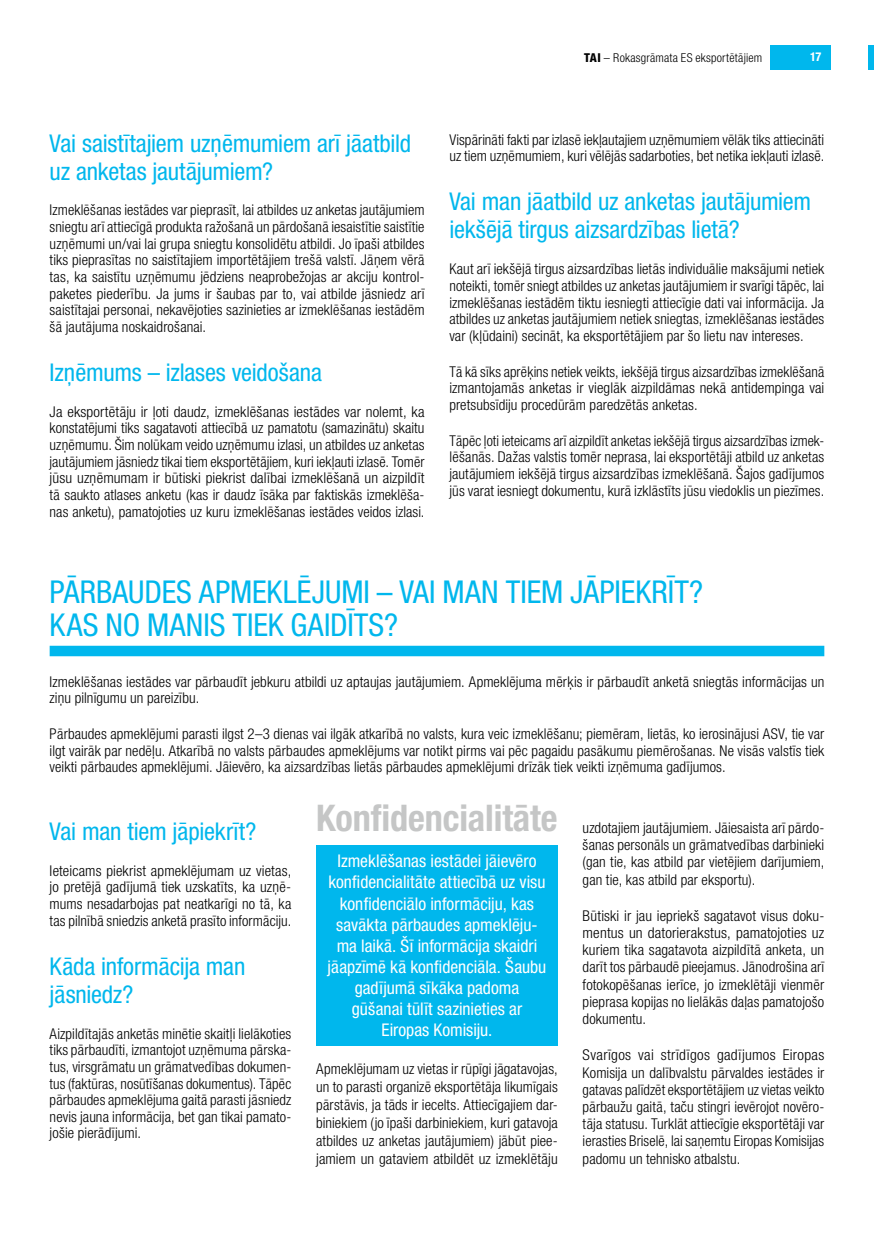
<style>
.page{position:relative;width:874px;height:1241px;background:#fff}
.page>*{position:absolute;margin:0;border:0;box-sizing:border-box;transform-origin:0 0}
.t1{font:700 condensed 36.75px "Helvetica Neue LT Pro";letter-spacing:-.005em;color:#c5c6c6}
.t2{font:condensed 31.5px "Helvetica Neue LT Pro";letter-spacing:.065em;color:#00b7ed}
.t3{font:condensed 24.5px/28px "Helvetica Neue LT Pro";letter-spacing:-.005em;color:#00b7ed}
.t4{font:condensed 17.5px/21px "Helvetica Neue LT Pro";color:#fff;text-align:center}
.t5{font:300 condensed 14.88px/16.6px "Helvetica Neue LT Pro";letter-spacing:.005em;color:#000;text-align:justify}
.t6{font:300 condensed 12.25px "Helvetica Neue LT Pro";letter-spacing:.02em;color:#000}
.t7{font:700 condensed 12.25px "Helvetica Neue LT Pro";color:#fff}
.s1{font-weight:800}
</style>
<div class="page">
<div style="left:770px;top:45px;width:61px;height:24px;background:#00b7ed"></div>
<div style="left:867px;top:45px;width:6px;height:24px;background:#00b7ed"></div>
<div style="left:50px;top:645px;width:773px;height:11px;background:#00b7ed"></div>
<div style="left:316px;top:844px;width:241px;height:201px;background:#00b7ed"></div>
<p class="t6" style="left:584px;top:51px;width:179px"><span class="s1">TAI</span> – Rokasgrāmata ES eksportētājiem</p>
<p class="t7" style="left:809px;top:50px;width:13px">17</p>
<h3 class="t3" style="left:50px;top:129px;width:363px">Vai saistītajiem uzņēmumiem arī jāatbild uz anketas jautājumiem?</h3>
<p class="t5" style="left:50px;top:202px;width:376px">Izmeklēšanas iestādes var pieprasīt, lai atbildes uz anketas jautājumiem sniegtu arī attiecīgā produkta ražošanā un pārdošanā iesaistītie saistītie uzņēmumi un/vai lai grupa sniegtu konsolidētu atbildi. Jo īpaši atbildes tiks pieprasītas no saistītajiem importētājiem trešā valstī. Jāņem vērā tas, ka saistītu uzņēmumu jēdziens neaprobežojas ar akciju kontrol&shy;paketes piederību. Ja jums ir šaubas par to, vai atbilde jāsniedz arī saistītajai personai, nekavējoties sazinieties ar izmeklēšanas iestādēm šā jautājuma noskaidrošanai.</p>
<h3 class="t3" style="left:50px;top:358px;width:274px">Izņēmums – izlases veidošana</h3>
<p class="t5" style="left:50px;top:403px;width:376px">Ja eksportētāju ir ļoti daudz, izmeklēšanas iestādes var nolemt, ka konstatējumi tiks sagatavoti attiecībā uz pamatotu (samazinātu) skaitu uzņēmumu. Šim nolūkam veido uzņēmumu izlasi, un atbildes uz anketas jautājumiem jāsniedz tikai tiem eksportētājiem, kuri iekļauti izlasē. Tomēr jūsu uzņēmumam ir būtiski piekrist dalībai izmeklēšanā un aizpildīt tā saukto atlases anketu (kas ir daudz īsāka par faktiskās izmeklēša&shy;nas anketu), pamatojoties uz kuru izmeklēšanas iestādes veidos izlasi.</p>
<p class="t5" style="left:449px;top:131px;width:376px">Vispārināti fakti par izlasē iekļautajiem uzņēmumiem vēlāk tiks attiecināti uz tiem uzņēmumiem, kuri vēlējās sadarboties, bet netika iekļauti izlasē.</p>
<h3 class="t3" style="left:449px;top:187px;width:363px">Vai man jāatbild uz anketas jautājumiem iekšējā tirgus aizsardzības lietā?</h3>
<p class="t5" style="left:449px;top:260px;width:376px">Kaut arī iekšējā tirgus aizsardzības lietās individuālie maksājumi netiek noteikti, tomēr sniegt atbildes uz anketas jautājumiem ir svarīgi tāpēc, lai izmeklēšanas iestādēm tiktu iesniegti attiecīgie dati vai informācija. Ja atbildes uz anketas jautājumiem netiek sniegtas, izmeklēšanas iestādes var (kļūdaini) secināt, ka eksportētājiem par šo lietu nav intereses.</p>
<p class="t5" style="left:449px;top:363px;width:376px">Tā kā sīks aprēķins netiek veikts, iekšējā tirgus aizsardzības izmeklēšanā izmantojamās anketas ir vieglāk aizpildāmas nekā antidempinga vai pretsubsīdiju procedūrām paredzētās anketas.</p>
<p class="t5" style="left:449px;top:432px;width:376px">Tāpēc ļoti ieteicams arī aizpildīt anketas iekšējā tirgus aizsardzības izmek&shy;lēšanās. Dažas valstis tomēr neprasa, lai eksportētāji atbild uz anketas jautājumiem iekšējā tirgus aizsardzības izmeklēšanā. Šajos gadījumos jūs varat iesniegt dokumentu, kurā izklāstīts jūsu viedoklis un piezīmes.</p>
<h2 class="t2" style="left:50px;top:573px;width:95px">Pār baudes</h2>
<h2 class="t2" style="left:199px;top:573px;width:34px">apmek</h2>
<h2 class="t2" style="left:282px;top:573px;width:44px">lējumi</h2>
<h2 class="t2" style="left:376px;top:573px;width:144px">– vai man tiem</h2>
<h2 class="t2" style="left:570px;top:573px;width:43px">jāpiekrīt</h2>
<h2 class="t2" style="left:688px;top:573px;width:15px">?</h2>
<h2 class="t2" style="left:50px;top:606px;width:197px">Kas no manis tiek</h2>
<h2 class="t2" style="left:290px;top:606px;width:47px">gaidīts</h2>
<h2 class="t2" style="left:384px;top:606px;width:15px">?</h2>
<p class="t5" style="left:50px;top:672px;width:775px">Izmeklēšanas iestādes var pārbaudīt jebkuru atbildi uz aptaujas jautājumiem. Apmeklējuma mērķis ir pārbaudīt anketā sniegtās informācijas un ziņu pilnīgumu un pareizību.</p>
<p class="t5" style="left:50px;top:725px;width:775px">Pārbaudes apmeklējumi parasti ilgst 2–3 dienas vai ilgāk atkarībā no valsts, kura veic izmeklēšanu; piemēram, lietās, ko ierosinājusi ASV, tie var ilgt vairāk par nedēļu. Atkarībā no valsts pārbaudes apmeklējums var notikt pirms vai pēc pagaidu pasākumu piemērošanas. Ne visās valstīs tiek veikti pārbaudes apmeklējumi. Jāievēro, ka aizsardzības lietās pārbaudes apmeklējumi drīzāk tiek veikti izņēmuma gadījumos.</p>
<h3 class="t3" style="left:50px;top:816px;width:208px">Vai man tiem jāpiekrīt?</h3>
<p class="t5" style="left:50px;top:861px;width:243px">Ieteicams piekrist apmeklējumam uz vietas, jo pretējā gadījumā tiek uzskatīts, ka uzņē&shy;mums nesadarbojas pat neatkarīgi no tā, ka tas pilnībā sniedzis anketā prasīto informāciju.</p>
<h3 class="t3" style="left:50px;top:951px;width:197px">Kāda informācija man jāsniedz?</h3>
<p class="t5" style="left:50px;top:1024px;width:243px">Aizpildītajās anketās minētie skaitļi lielākoties tiks pārbaudīti, izmantojot uzņēmuma pārska&shy;tus, virsgrāmatu un grāmatvedības dokumen&shy;tus (faktūras, nosūtīšanas dokumentus). Tāpēc pārbaudes apmeklējuma gaitā parasti jāsniedz nevis jauna informācija, bet gan tikai pamato&shy;jošie pierādījumi.</p>
<h1 class="t1" style="left:316px;top:795px;width:243px">Konfidencialitāte</h1>
<p class="t4" style="left:327px;top:850px;width:220px">Izmeklēšanas iestādei jāievēro konfidencialitāte attiecībā uz visu konfidenciālo informāciju, kas savākta pārbaudes apmeklēju&shy;ma laikā. Šī informācija skaidri jāapzīmē kā konfidenciāla. Šaubu gadījumā sīkāka padoma gūšanai tūlīt sazinieties ar<br>Eiropas Komisiju.</p>
<p class="t5" style="left:316px;top:1059px;width:243px;line-height:18px">Apmeklējumam uz vietas ir rūpīgi jāgatavojas, un to parasti organizē eksportētāja likumīgais pārstāvis, ja tāds ir iecelts. Attiecīgajiem dar&shy;biniekiem (jo īpaši darbiniekiem, kuri gatavoja atbildes uz anketas jautājumiem) jābūt piee&shy;jamiem un gataviem atbildēt uz izmeklētāju</p>
<p class="t5" style="left:582px;top:818px;width:243px;line-height:17.2px">uzdotajiem jautājumiem. Jāiesaista arī pārdo&shy;šanas personāls un grāmatvedības darbinieki (gan tie, kas atbild par vietējiem darījumiem, gan tie, kas atbild par eksportu).</p>
<p class="t5" style="left:582px;top:906px;width:243px;line-height:17.2px">Būtiski ir jau iepriekš sagatavot visus doku&shy;mentus un datorierakstus, pamatojoties uz kuriem tika sagatavota aizpildītā anketa, un darīt tos pārbaudē pieejamus. Jānodrošina arī fotokopēšanas ierīce, jo izmeklētāji vienmēr pieprasa kopijas no lielākās daļas pamatojošo dokumentu.</p>
<p class="t5" style="left:582px;top:1046px;width:243px;line-height:17.2px">Svarīgos vai strīdīgos gadījumos Eiropas Komisija un dalībvalstu pārvaldes iestādes ir gatavas palīdzēt eksportētājiem uz vietas veikto pārbaužu gaitā, taču stingri ievērojot novēro&shy;tāja statusu. Turklāt attiecīgie eksportētāji var ierasties Briselē, lai saņemtu Eiropas Komisijas padomu un tehnisko atbalstu.</p>
</div>
